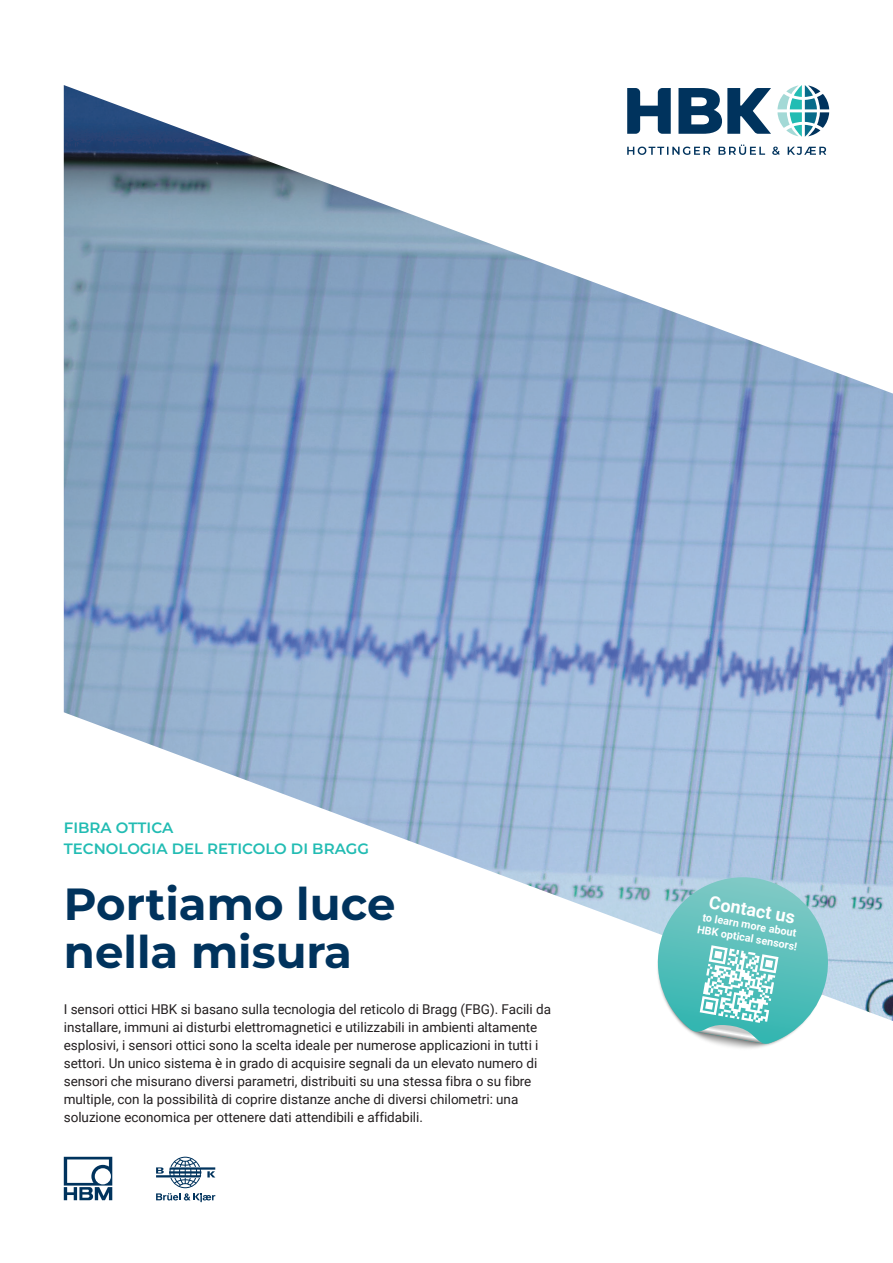
<style>
.page{position:relative;width:893px;height:1263px;background:#fff}
.page>*{position:absolute;margin:0;border:0;box-sizing:border-box;transform-origin:0 0}
.Headline___blue{font:700 45px/48px "Montserrat";color:#00335d}
.t1{font:700 18px "Roboto";color:#fff}
.Subheadline___green{font:600 15px/21px "Montserrat";color:#22bcb3}
.Headline___blue-2{font:13.5px/18px "Roboto";letter-spacing:-.005em;color:#231f20}
.t2{font:700 10.8px/12.9px "Roboto";color:#fff}
</style>
<div class="page">
<svg style="left:64px;top:1157px;width:48px;height:43px"></svg>
<svg style="left:156px;top:1157px;width:59px;height:45px"></svg>
<img style="left:64px;top:85px;width:829px;height:936px">
<img style="left:639px;top:864px;width:202px;height:185px">
<svg style="left:654px;top:877px;width:181px;height:167px"></svg>
<p class="Subheadline___green" style="left:64px;top:816px;width:307px">FIBRA OTTICA<br>TECNOLOGIA DEL RETICOLO DI BRAGG</p>
<p class="Headline___blue" style="left:64px;top:878px;width:333px">Portiamo luce nella misura</p>
<p class="Headline___blue-2" style="left:64px;top:1000px;width:489px">I sensori ottici HBK si basano sulla tecnologia del reticolo di Bragg (FBG). Facili da installare, immuni ai disturbi elettromagnetici e utilizzabili in ambienti altamente esplosivi, i sensori ottici sono la scelta ideale per numerose applicazioni in tutti i settori. Un unico sistema è in grado di acquisire segnali da un elevato numero di sensori che misurano diversi parametri, distribuiti su una stessa fibra o su fibre multiple, con la possibilità di coprire distanze anche di diversi chilometri: una soluzione economica per ottenere dati attendibili e affidabili.</p>
<p class="t1" style="left:711px;top:890px;width:89px;rotate:10deg">Contact us</p>
<p class="t2" style="left:701px;top:909px;width:103px;rotate:10deg">to learn more about<br>HBK optical sensors!</p>
</div>
